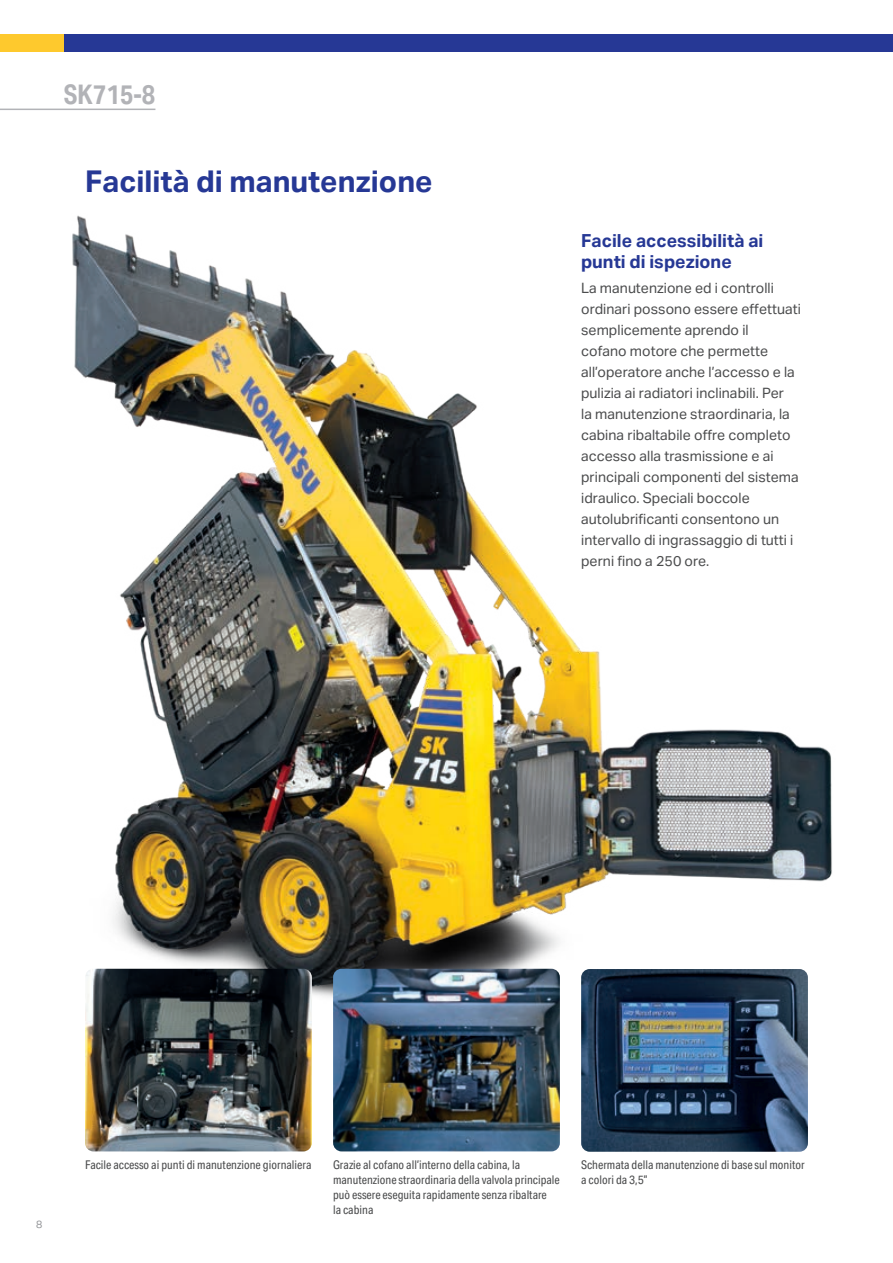
<style>
.page{position:relative;width:893px;height:1263px;background:#fff}
.page>*{position:absolute;margin:0;border:0;box-sizing:border-box;transform-origin:0 0}
.t1{font:700 30px "Aktiv Grotesk";color:#263895}
.t2{font:700 27px "Aktiv Grotesk Cd";color:#b2b3b7}
.t3{font:700 18px/21px "Aktiv Grotesk";color:#263895}
.t4{font:14.25px/21px "Aktiv Grotesk";color:#4b4c4d}
.t5{font:12px/15px "Aktiv Grotesk Cd";color:#4b4c4d}
.t6{font:10.5px "Aktiv Grotesk";color:#939598}
</style>
<div class="page">
<img style="left:72px;top:215px;width:760px;height:783px">
<img style="left:581px;top:969px;width:227px;height:183px">
<img style="left:85px;top:969px;width:227px;height:182px">
<img style="left:333px;top:969px;width:227px;height:182px">
<hr style="left:0;top:109px;width:155px;height:1px;background:#b2b3b7">
<div style="left:0;top:34px;width:143px;height:17px;background:#fec92d"></div>
<div style="left:64px;top:34px;width:829px;height:17px;background:#263895"></div>
<h2 class="t2" style="left:64px;top:79px;width:93px">SK715-8</h2>
<h1 class="t1" style="left:85px;top:164px;width:349px">Facilità di manutenzione</h1>
<p class="t3" style="left:581px;top:230px;width:184px">Facile accessibilità ai punti di ispezione</p>
<p class="t4" style="left:581px;top:278px;width:221px">La manutenzione ed i controlli ordinari possono essere effettuati semplicemente aprendo il<br>cofano motore che permette all’operatore anche l’accesso e la pulizia ai radiatori inclinabili. Per<br>la manutenzione straordinaria, la cabina ribaltabile offre completo accesso alla trasmissione e ai principali componenti del sistema idraulico. Speciali boccole autolubrificanti consentono un intervallo di ingrassaggio di tutti i perni fino a 250 ore.</p>
<p class="t6" style="left:36px;top:1218px;width:8px">8</p>
<p class="t5" style="left:85px;top:1157px;width:228px">Facile accesso ai punti di manutenzione giornaliera</p>
<p class="t5" style="left:333px;top:1157px;width:228px">Grazie al cofano all’interno della cabina, la manutenzione straordinaria della valvola principale può essere eseguita rapidamente senza ribaltare<br>la cabina</p>
<p class="t5" style="left:581px;top:1157px;width:225px">Schermata della manutenzione di base sul monitor a colori da 3,5”</p>
</div>
